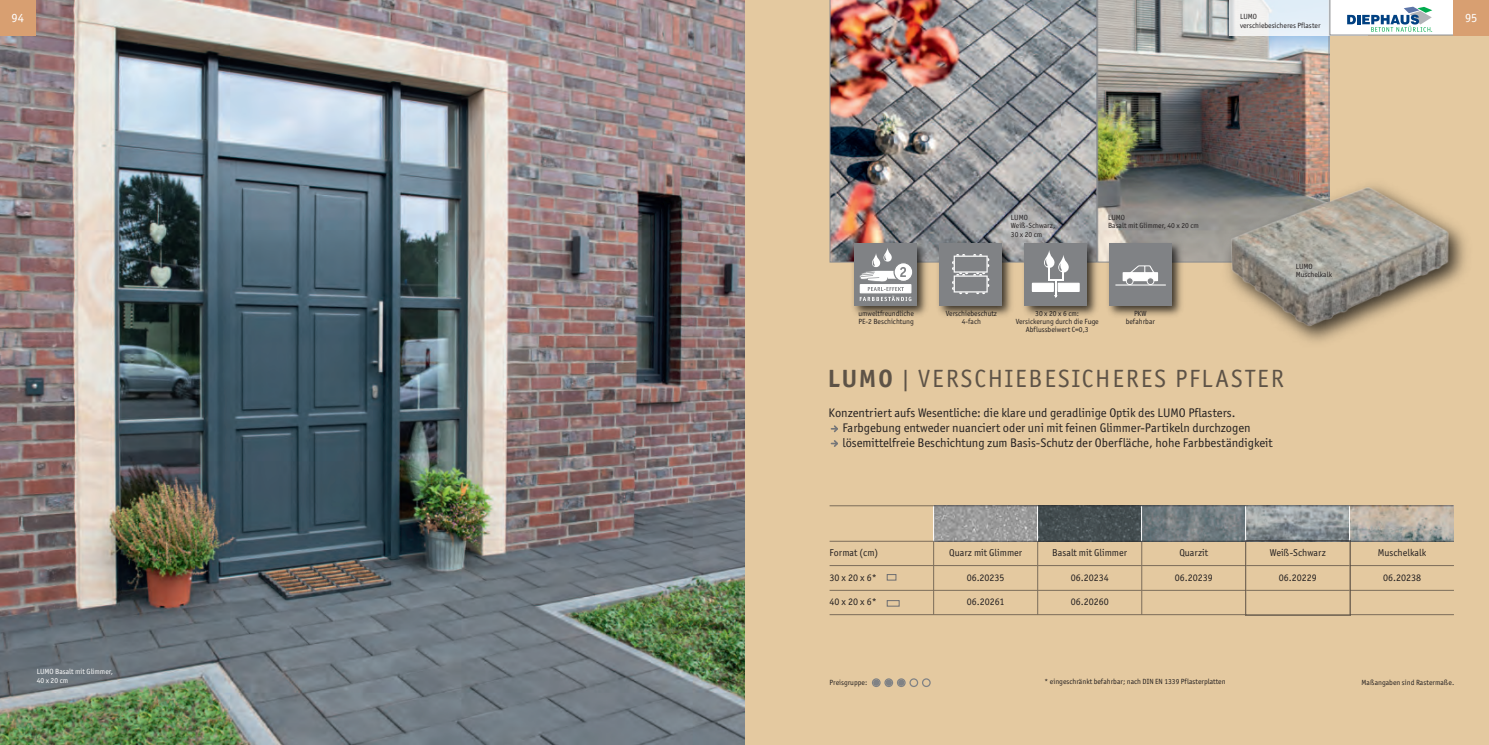
<style>
.page{position:relative;width:1489px;height:745px;background:#fff}
.page>*{position:absolute;margin:0;border:0;box-sizing:border-box;transform-origin:0 0}
.t1{font:25px "Officina Sans ITC Std";letter-spacing:.075em;color:rgb(35 31 32/.7)}
.t2{font:12.5px/14.9px "Officina Sans ITC Std";color:#231f20}
.t3{font:12.5px "Officina Sans ITC Std";color:#fff}
.t4{font:10px "Officina Sans ITC Std";color:#231f20}
.t5{font:7.5px/7.8px "Officina Sans ITC Std";color:#231f20}
.t6{font:7.5px/8.2px "Officina Sans ITC Std";color:#fff}
.s1{font-weight:700}
</style>
<div class="page">
<div style="left:691px;top:0;width:797px;height:744px;background:#e4c9a0"></div>
<img style="left:934px;top:506px;width:519px;height:34px">
<svg style="left:1038px;top:506px;width:103px;height:34px;background:#454e51"></svg>
<hr style="left:933px;top:505px;width:1px;height:36px;background:#fff">
<hr style="left:1037px;top:505px;width:1px;height:36px;background:#fff">
<hr style="left:1141px;top:505px;width:1px;height:36px;background:#fff">
<hr style="left:1244px;top:505px;width:1px;height:36px;background:#fff">
<hr style="left:1348px;top:505px;width:1px;height:36px;background:#fff">
<img style="left:829px;top:0;width:268px;height:262px">
<img style="left:1097px;top:0;width:232px;height:262px">
<svg style="left:831px;top:425px;width:7px;height:7px"></svg>
<svg style="left:831px;top:440px;width:7px;height:7px"></svg>
<img style="left:837px;top:226px;width:85px;height:90px">
<div style="left:854px;top:243px;width:62px;height:62px;background:#808285"></div>
<svg style="left:859px;top:248px;width:54px;height:53px"></svg>
<img style="left:922px;top:226px;width:85px;height:90px">
<div style="left:939px;top:243px;width:62px;height:62px;background:#808285"></div>
<svg style="left:952px;top:254px;width:37px;height:40px"></svg>
<img style="left:1007px;top:226px;width:85px;height:90px">
<div style="left:1024px;top:243px;width:62px;height:62px;background:#808285"></div>
<div style="left:1032px;top:283px;width:21px;height:8px;background:#fff"></div>
<div style="left:1031px;top:282px;width:22px;height:10px;border:1px solid #fff"></div>
<div style="left:1058px;top:283px;width:21px;height:8px;background:#fff"></div>
<div style="left:1057px;top:282px;width:22px;height:10px;border:1px solid #fff"></div>
<svg style="left:1043px;top:250px;width:26px;height:48px"></svg>
<hr style="left:933px;top:541px;width:1px;height:72px;background:#897963">
<hr style="left:1037px;top:541px;width:1px;height:72px;background:#8f7f68">
<hr style="left:1141px;top:541px;width:1px;height:72px;background:#96846c">
<svg style="left:1245px;top:540px;width:105px;height:74px"></svg>
<hr style="left:829px;top:540px;width:416px;height:1px;background:#231f20;opacity:.55">
<hr style="left:1350px;top:540px;width:103px;height:1px;background:#231f20;opacity:.55">
<hr style="left:1246px;top:564px;width:103px;height:1px;background:#e4c9a0">
<hr style="left:829px;top:589px;width:104px;height:1px;background:#d4bb95">
<hr style="left:934px;top:589px;width:103px;height:1px;background:#d4bb95">
<hr style="left:1038px;top:589px;width:103px;height:1px;background:#d4bb95">
<hr style="left:1142px;top:589px;width:103px;height:1px;background:#d4bb95">
<hr style="left:1246px;top:589px;width:103px;height:1px;background:#d4bb95">
<hr style="left:1350px;top:589px;width:103px;height:1px;background:#d4bb95">
<hr style="left:829px;top:505px;width:624px;height:1px;background:#231f20;opacity:.55">
<img style="left:0;top:0;width:744px;height:744px">
<div style="left:886px;top:573px;width:10px;height:7px;border:1px solid #6d6e71"></div>
<div style="left:886px;top:599px;width:13px;height:7px;border:1px solid #6d6e71"></div>
<img style="left:1210px;top:128px;width:256px;height:214px">
<img style="left:1220px;top:138px;width:242px;height:196px">
<img style="left:1092px;top:226px;width:107px;height:90px">
<div style="left:1109px;top:243px;width:62px;height:62px;background:#808285"></div>
<svg style="left:1122px;top:265px;width:35px;height:19px"></svg>
<hr style="left:1115px;top:284px;width:50px;height:1px;background:#fff">
<div style="left:1228px;top:0;width:139px;height:35px;background:#fff;opacity:.8"></div>
<svg style="left:1329px;top:0;width:159px;height:35px;background:#d7d3cd"></svg>
<div style="left:0;top:0;width:35px;height:35px;background:#d89f71"></div>
<svg style="left:872px;top:678px;width:58px;height:8px"></svg>
<p class="t5" style="left:1239px;top:12px;width:82px;line-height:8.8px">LUMO<br>verschiebesicheres Pflaster</p>
<h2 class="t3" style="left:11px;top:11px;width:14px">94</h2>
<h2 class="t3" style="left:1464px;top:11px;width:14px">95</h2>
<p class="t5" style="left:858px;top:310px;width:57px">umweltfreundliche<br>PE-2 Beschichtung</p>
<p class="t5" style="left:1010px;top:213px;width:46px;line-height:8.2px">LUMO<br>Weiß-Schwarz,<br>30 x 20 cm</p>
<p class="t5" style="left:1107px;top:213px;width:92px;line-height:8.2px">LUMO<br>Basalt mit Glimmer, 40 x 20 cm</p>
<p class="t5" style="left:945px;top:310px;width:53px;text-align:center">Verschiebeschutz<br>4-fach</p>
<p class="t5" style="left:1015px;top:310px;width:84px;text-align:center">30 x 20 x 6 cm:<br>Versickerung durch die Fuge<br>Abflussbeiwert C=0,3</p>
<p class="t5" style="left:1125px;top:310px;width:31px;text-align:center">PKW befahrbar</p>
<p class="t5" style="left:1295px;top:262px;width:38px;line-height:8.2px">LUMO<br>Muschelkalk</p>
<h1 class="t1" style="left:827px;top:365px;width:457px"><span class="s1">LUMO</span> | VERSCHIEBESICHERES PFLASTER</h1>
<p class="t2" style="left:842px;top:405px;width:432px;text-indent:-14px">Konzentriert aufs Wesentliche: die klare und geradlinige Optik des LUMO Pflasters.<br>Farbgebung entweder nuanciert oder uni mit feinen Glimmer-Partikeln durchzogen lösemittelfreie Beschichtung zum Basis-Schutz der Oberfläche, hohe Farbbeständigkeit</p>
<p class="t6" style="left:37px;top:667px;width:78px">LUMO Basalt mit Glimmer,<br>40 x 20 cm</p>
<h3 class="t4" style="left:829px;top:547px;width:50px">Format (cm)</h3>
<h3 class="t4" style="left:949px;top:547px;width:75px">Quarz mit Glimmer</h3>
<h3 class="t4" style="left:1052px;top:547px;width:76px">Basalt mit Glimmer</h3>
<h3 class="t4" style="left:1179px;top:547px;width:30px">Quarzit</h3>
<h3 class="t4" style="left:1269px;top:547px;width:58px">Weiß-Schwarz</h3>
<h3 class="t4" style="left:1377px;top:547px;width:50px">Muschelkalk</h3>
<h3 class="t4" style="left:829px;top:571px;width:49px">30 x 20 x 6*</h3>
<h3 class="t4" style="left:966px;top:571px;width:39px">06.20235</h3>
<h3 class="t4" style="left:1070px;top:571px;width:39px">06.20234</h3>
<h3 class="t4" style="left:1174px;top:571px;width:39px">06.20239</h3>
<h3 class="t4" style="left:1278px;top:571px;width:39px">06.20229</h3>
<h3 class="t4" style="left:1382px;top:571px;width:39px">06.20238</h3>
<h3 class="t4" style="left:829px;top:596px;width:49px">40 x 20 x 6*</h3>
<h3 class="t4" style="left:966px;top:596px;width:39px">06.20261</h3>
<h3 class="t4" style="left:1070px;top:596px;width:39px">06.20260</h3>
<p class="t5" style="left:829px;top:678px;width:39px">Preisgruppe:</p>
<p class="t5" style="left:1044px;top:677px;width:182px">* eingeschränkt befahrbar; nach DIN EN 1339 Pflasterplatten</p>
<p class="t5" style="left:1361px;top:678px;width:94px">Maßangaben sind Rastermaße.</p>
</div>
